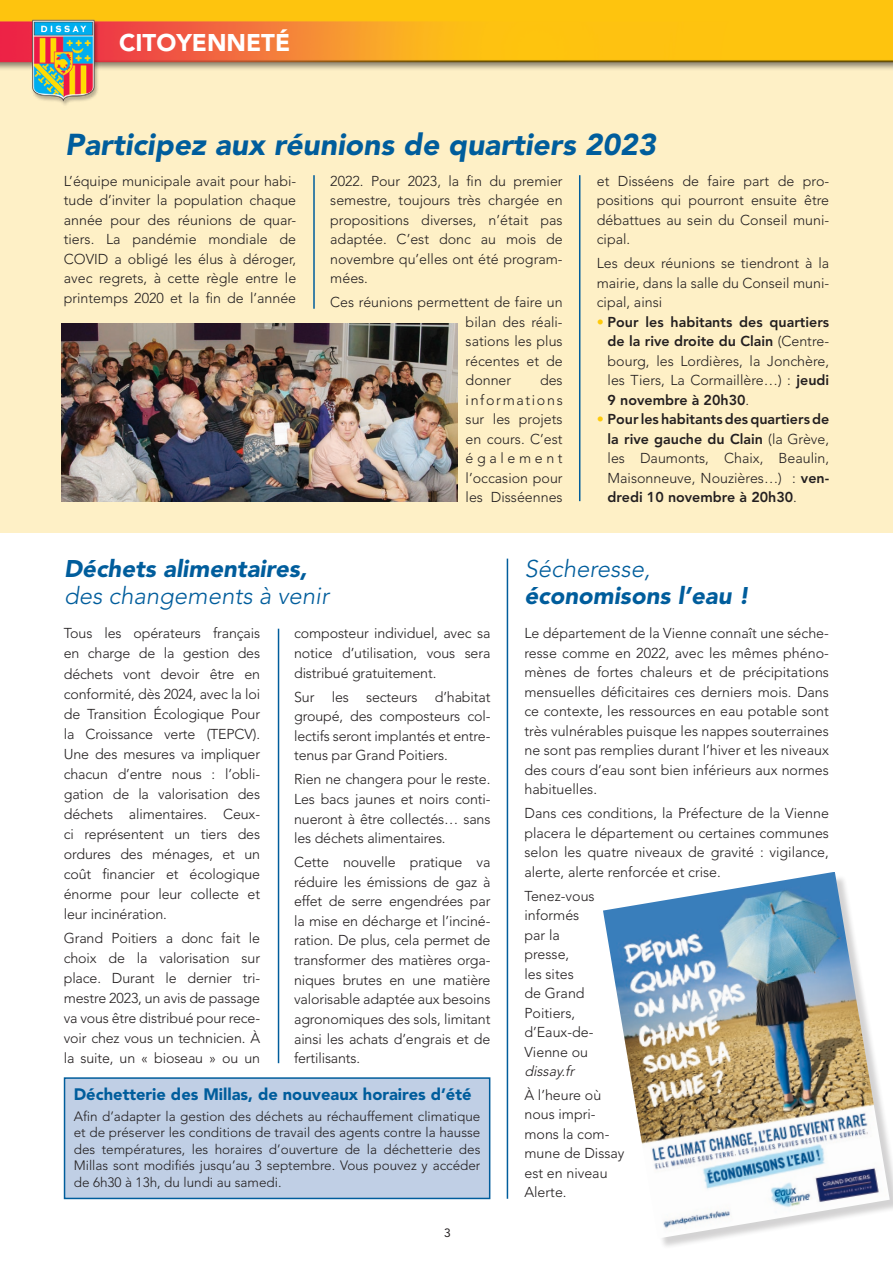
<style>
.page{position:relative;width:893px;height:1263px;background:#fff}
.page>*{position:absolute;margin:0;border:0;box-sizing:border-box;transform-origin:0 0}
.titre{font:italic 900 30px "Avenir LT Std";color:#005d9c}
.titre-2{font:italic 900 24px/27px "Avenir LT Std";color:#005d9c}
.t1{font:900 24px "Avenir LT Std";color:#fff}
.txt_courant{font:900 16.5px "Avenir LT Std";color:#005d9c}
.txt_courant-2{font:300 14.25px/19.5px "Avenir LT Std";color:#231f20;text-align:justify}
.txt_courant-3{font:800 14.25px/19.5px "Avenir LT Std";color:#231f20;text-align:justify}
.txt_courant-4{font:300 13.5px/16.5px "Avenir LT Std";color:#231f20;text-align:justify}
.t2{font:12px "Avenir LT Std";color:#231f20}
.s1{font-weight:300;color:#feca0a}
.s2{font-weight:300}
.s3{font-style:italic}
</style>
<div class="page">
<div style="left:0;top:60px;width:893px;height:473px;background:#fef0c6"></div>
<hr style="left:313px;top:175px;width:2px;height:134px;background:#005d9c">
<img style="left:61px;top:324px;width:396px;height:177px">
<hr style="left:507px;top:559px;width:1px;height:640px;background:#005d9c">
<hr style="left:278px;top:629px;width:1px;height:434px;background:#005d9c">
<div style="left:65px;top:1078px;width:425px;height:120px;background:#c0cfe5"></div>
<div style="left:64px;top:1077px;width:426px;height:122px;border:2px solid #005d9c"></div>
<hr style="left:579px;top:175px;width:1px;height:326px;background:#005d9c">
<div style="left:605px;top:874px;width:288px;height:376px;background:#231f20;opacity:.2"></div>
<img style="left:603px;top:872px;width:287px;height:366px">
<img style="left:0;top:0;width:893px;height:105px">
<p class="t1" style="left:119px;top:28px;width:173px">CITOYENNETÉ</p>
<p class="titre" style="left:65px;top:126px;width:592px">Participez aux réunions de quartiers 2023</p>
<p class="txt_courant-2" style="left:64px;top:171px;width:234px">L’équipe municipale avait pour habi&shy;tude d’inviter la population chaque année pour des réunions de quar&shy;tiers. La pandémie mondiale de COVID a obligé les élus à déroger, avec regrets, à cette règle entre le printemps 2020 et la fin de l’année</p>
<p class="txt_courant-2" style="left:330px;top:171px;width:234px">2022. Pour 2023, la fin du premier semestre, toujours très chargée en propositions diverses, n’était pas adaptée. C’est donc au mois de novembre qu’elles ont été program&shy;mées.</p>
<p class="txt_courant-2" style="left:466px;top:293px;width:99px;text-indent:-135px">Ces réunions permettent de faire un bilan des réali&shy;sations les plus récentes et de donner</p>
<p class="txt_courant-2" style="left:466px;top:371px;width:99px;text-indent:74px">des informations sur les projets en cours. C’est également l’occasion pour les Disséennes</p>
<p class="txt_courant-2" style="left:597px;top:171px;width:234px">et Disséens de faire part de pro&shy;positions qui pourront ensuite être débattues au sein du Conseil muni&shy;cipal.</p>
<p class="txt_courant-2" style="left:597px;top:254px;width:234px">Les deux réunions se tiendront à la mairie, dans la salle du Conseil muni&shy;cipal, ainsi</p>
<p class="txt_courant-3" style="left:608px;top:312px;width:223px;text-indent:-11px"><span class="s1">•</span> Pour les habitants des quartiers de la rive droite du Clain <span class="s2">(Centre&shy;bourg, les Lordières, la Jonchère, les Tiers, La Cormaillère…) :</span> jeudi 9 novembre à 20h30<span class="s2">.</span></p>
<p class="txt_courant-3" style="left:608px;top:410px;width:223px;text-indent:-11px"><span class="s1">•</span> Pour les habitants des quartiers de la rive gauche du Clain <span class="s2">(la Grève, les Daumonts, Chaix, Beaulin, Maisonneuve, Nouzières…) :</span> ven&shy;dredi 10 novembre à 20h30<span class="s2">.</span></p>
<p class="titre-2" style="left:64px;top:555px;width:267px">Déchets alimentaires, <span class="s2">des changements à venir</span></p>
<p class="txt_courant-2" style="left:64px;top:624px;width:198px;line-height:20px">Tous les opérateurs français en charge de la gestion des déchets vont devoir être en conformité, dès 2024, avec la loi de Transition Écologique Pour la Croissance verte (TEPCV).<br>Une des mesures va impliquer chacun d’entre nous : l’obli&shy;gation de la valorisation des déchets alimentaires. Ceux&shy;ci représentent un tiers des ordures des ménages, et un coût financier et écologique énorme pour leur collecte et leur incinération.</p>
<p class="txt_courant-2" style="left:64px;top:928px;width:198px;line-height:20px">Grand Poitiers a donc fait le choix de la valorisation sur place. Durant le dernier tri&shy;mestre 2023, un avis de passage va vous être distribué pour rece&shy;voir chez vous un technicien. À la suite, un « bioseau » ou un</p>
<p class="txt_courant-2" style="left:294px;top:624px;width:198px">composteur individuel, avec sa notice d’utilisation, vous sera distribué gratuitement.</p>
<p class="txt_courant-2" style="left:294px;top:687px;width:198px">Sur les secteurs d’habitat groupé, des composteurs col&shy;lectifs seront implantés et entre&shy;tenus par Grand Poitiers.</p>
<p class="txt_courant-2" style="left:294px;top:770px;width:198px">Rien ne changera pour le reste.<br>Les bacs jaunes et noirs conti&shy;nueront à être collectés… sans les déchets alimentaires.</p>
<p class="txt_courant-2" style="left:294px;top:852px;width:198px">Cette nouvelle pratique va réduire les émissions de gaz à effet de serre engendrées par la mise en décharge et l’inciné&shy;ration. De plus, cela permet de transformer des matières orga&shy;niques brutes en une matière valorisable adaptée aux besoins agronomiques des sols, limitant ainsi les achats d’engrais et de fertilisants.</p>
<p class="txt_courant" style="left:74px;top:1084px;width:399px">Déchetterie des Millas, de nouveaux horaires d’été</p>
<p class="txt_courant-4" style="left:74px;top:1108px;width:408px">Afin d’adapter la gestion des déchets au réchauffement climatique et de préserver les conditions de travail des agents contre la hausse des températures, les horaires d’ouverture de la déchetterie des Millas sont modifiés jusqu’au 3 septembre. Vous pouvez y accéder de 6h30 à 13h, du lundi au samedi.</p>
<p class="t2" style="left:444px;top:1226px;width:8px">3</p>
<p class="titre-2" style="left:524px;top:555px;width:226px"><span class="s2">Sécheresse, </span>économisons l’eau !</p>
<p class="txt_courant-2" style="left:524px;top:624px;width:306px">Le département de la Vienne connaît une séche&shy;resse comme en 2022, avec les mêmes phéno&shy;mènes de fortes chaleurs et de précipitations mensuelles déficitaires ces derniers mois. Dans ce contexte, les ressources en eau potable sont très vulnérables puisque les nappes souterraines ne sont pas remplies durant l’hiver et les niveaux des cours d’eau sont bien inférieurs aux normes habituelles.</p>
<p class="txt_courant-2" style="left:524px;top:804px;width:306px">Dans ces conditions, la Préfecture de la Vienne placera le département ou certaines communes selon les quatre niveaux de gravité : vigilance, alerte, alerte renforcée et crise.</p>
<p class="txt_courant-2" style="left:524px;top:886px;width:72px;text-align:left">Tenez-vous informés par la presse,<br>les sites<br>de Grand<br>Poitiers, d’Eaux-de-<br>Vienne ou <span class="s3">dissay.fr</span></p>
<p class="txt_courant-2" style="left:524px;top:1085px;width:102px;text-align:left">À l’heure où nous impri&shy;mons la com&shy;mune de Dissay est en niveau<br>Alerte.</p>
</div>
